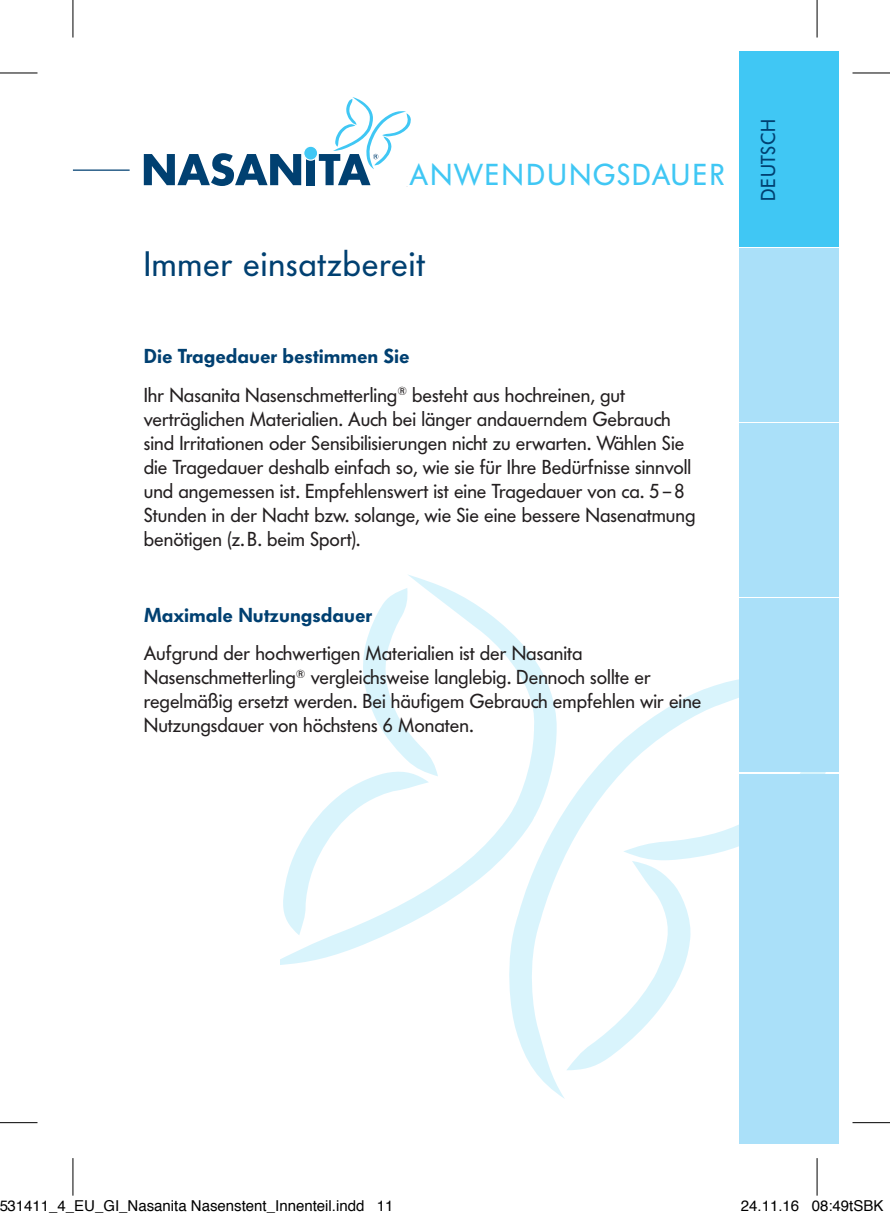
<style>
.page{position:relative;width:890px;height:1219px;background:#fff}
.page>*{position:absolute;margin:0;border:0;box-sizing:border-box;transform-origin:0 0}
.t1{font:35px "Futura BQ";letter-spacing:.025em;color:#004071}
.t2{font:30px "Futura BQ";letter-spacing:.06em;color:#40c7f4}
.t3{font:20px/24px "Futura BQ";color:#231f20}
.t4{font:600 20px "Futura BQ";color:#004071}
.t5{font:20px "Futura BQ";letter-spacing:.025em;color:#004071}
.t6{font:15px "Helvetica";color:#000}
.s1{font-weight:600;color:#004071}
</style>
<div class="page">
<svg style="left:280px;top:575px;width:264px;height:390px"></svg>
<svg style="left:503px;top:675px;width:236px;height:423px"></svg>
<svg style="left:283px;top:587px;width:155px;height:348px"></svg>
<svg style="left:566px;top:692px;width:265px;height:377px"></svg>
<div style="left:739px;top:52px;width:99px;height:195px;background:#40c7f4"></div>
<div style="left:739px;top:248px;width:99px;height:174px;background:#aae0f9"></div>
<div style="left:739px;top:423px;width:99px;height:174px;background:#aae0f9"></div>
<div style="left:739px;top:598px;width:99px;height:174px;background:#aae0f9"></div>
<div style="left:739px;top:773px;width:99px;height:174px;background:#aae0f9"></div>
<div style="left:739px;top:948px;width:99px;height:195px;background:#aae0f9"></div>
<svg style="left:144px;top:153px;width:157px;height:33px"></svg>
<div style="left:307px;top:154px;width:8px;height:31px;background:#004071"></div>
<div style="left:304px;top:146px;width:14px;height:14px;background:#40c7f4;border-radius:50%"></div>
<div style="left:303px;top:145px;width:15px;height:16px;border:1px solid #fff;border-radius:50%"></div>
<svg style="left:319px;top:97px;width:92px;height:88px"></svg>
<hr style="left:73px;top:169px;width:57px;height:2px;background:#004071">
<svg style="left:816px;top:0;width:1px;height:37px"></svg>
<svg style="left:816px;top:1158px;width:1px;height:37px"></svg>
<hr style="left:0;top:72px;width:38px;height:1px;background:#000">
<hr style="left:852px;top:72px;width:38px;height:1px;background:#000">
<hr style="left:0;top:1121px;width:38px;height:1px;background:#000">
<hr style="left:852px;top:1121px;width:38px;height:1px;background:#000">
<hr style="left:73px;top:0;width:1px;height:37px;background:#000">
<hr style="left:73px;top:1157px;width:1px;height:38px;background:#000">
<hr style="left:817px;top:0;width:1px;height:37px;background:#000">
<hr style="left:817px;top:1157px;width:1px;height:38px;background:#000">
<h2 class="t2" style="left:410px;top:158px;width:316px">ANWENDUNGSDAUER</h2>
<h1 class="t1" style="left:144px;top:244px;width:283px">Immer einsatzbereit</h1>
<p class="t3" style="left:144px;top:337px;width:483px;line-height:38.2px"><span class="s1">Die Tragedauer bestimmen Sie<br></span>Ihr Nasanita Nasenschmetterling<sup>®</sup> besteht aus hochreinen, gut</p>
<p class="t3" style="left:144px;top:406px;width:553px">verträglichen Materialien. Auch bei länger andauerndem Gebrauch sind Irritationen oder Sensibilisierungen nicht zu erwarten. Wählen Sie die Tragedauer deshalb einfach so, wie sie für Ihre Bedürfnisse sinnvoll und angemessen ist. Empfehlenswert ist eine Tragedauer von ca. 5 – 8<br>Stunden in der Nacht bzw. solange, wie Sie eine bessere Nasenatmung benötigen (z. B. beim Sport).</p>
<p class="t4" style="left:144px;top:607px;width:230px">Maximale Nutzungsdauer</p>
<p class="t3" style="left:144px;top:641px;width:559px">Aufgrund der hochwertigen Materialien ist der Nasanita Nasenschmetterling<sup>®</sup> vergleichsweise langlebig. Dennoch sollte er regelmäßig ersetzt werden. Bei häufigem Gebrauch empfehlen wir eine Nutzungsdauer von höchstens 6 Monaten.</p>
<p class="t5" style="left:757px;top:200px;width:83px;rotate:-90deg">DEUTSCH</p>
<p class="t6" style="left:-1px;top:1199px;width:396px">531411_4_EU_GI_Nasanita Nasenstent_Innenteil.indd 11</p>
<p class="t6" style="left:741px;top:1199px;width:144px">24.11.16 08:49tSBK</p>
</div>
